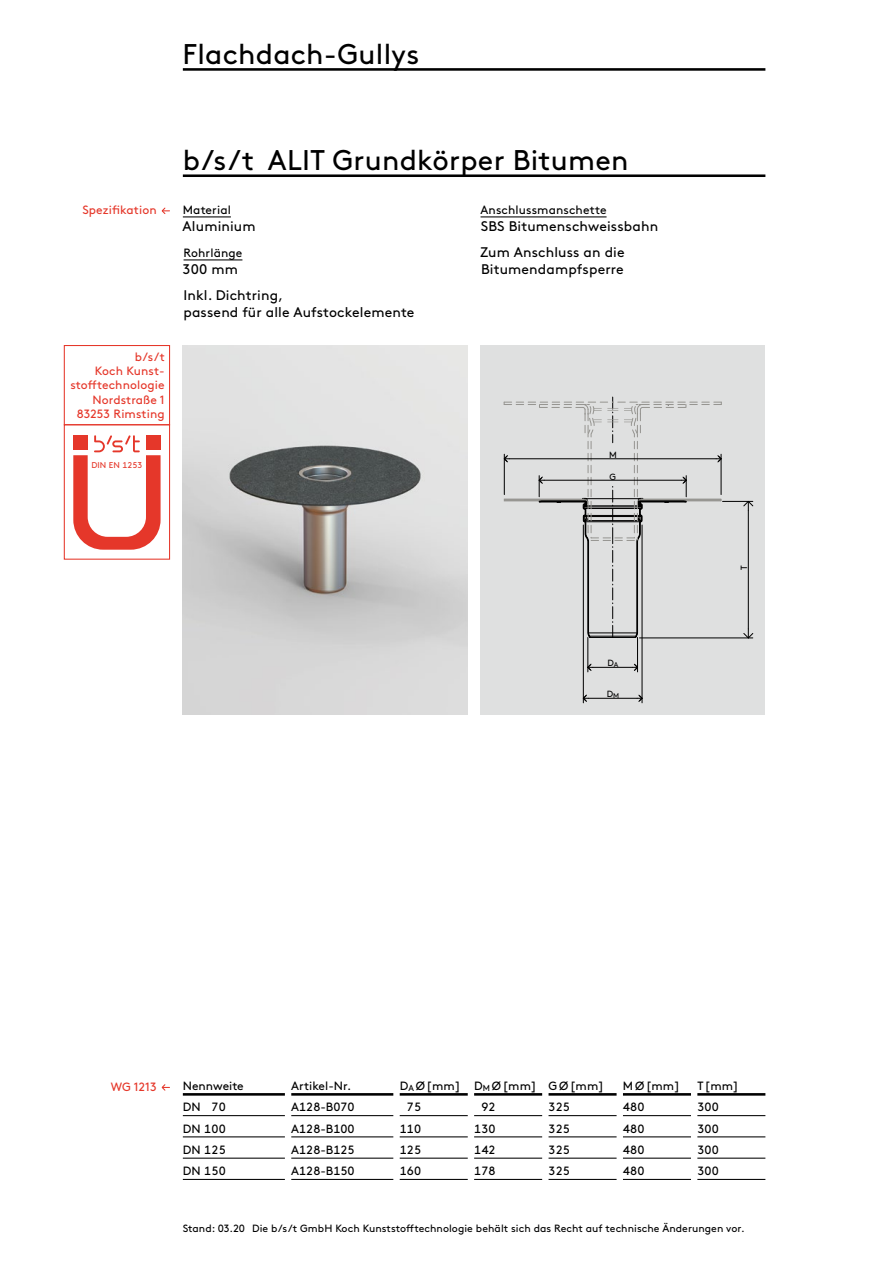
<style>
.page{position:relative;width:893px;height:1263px;background:#fff}
.page>*{position:absolute;margin:0;border:0;box-sizing:border-box;transform-origin:0 0}
.Head1_19_21_mit_Unte{font:28.5px "Brown Pro";letter-spacing:.01em;color:#000}
.Kolumnentitel{font:28.5px "Brown Pro";letter-spacing:.01em;color:#000}
.Copy{font:13.95px/17.2px "Brown Pro";letter-spacing:.01em;color:#000}
.Marginalie{font:12px/14.2px "Brown Pro";letter-spacing:.01em;color:#e5372a;text-align:right}
.Tabellenziffern{font:12px "Brown Pro";letter-spacing:.01em;color:#000}
.Tabellencopy{font:12px "Brown Pro";color:#000}
.Tabellenhead{font:12px "Brown Pro";color:#000}
.CopyHead{font:12px "Brown Pro";letter-spacing:.01em;color:#000}
.Fussnoten{font:10.5px "Brown Pro";letter-spacing:.005em;color:#000}
.t1{font:9px "Brown Pro";color:#000}
.Copy-2{font:8.4px "Brown Pro";letter-spacing:.01em;color:#e5372a}
.s1{font-size:7.05px}
</style>
<div class="page">
<div style="left:480px;top:345px;width:285px;height:370px;background:#dfe0e0"></div>
<svg style="left:504px;top:397px;width:218px;height:241px"></svg>
<hr style="left:588px;top:637px;width:1px;height:35px;background:#000">
<hr style="left:637px;top:637px;width:1px;height:35px;background:#000">
<hr style="left:593px;top:667px;width:40px;height:1px;background:#000">
<svg style="left:587px;top:664px;width:6px;height:7px"></svg>
<svg style="left:633px;top:664px;width:4px;height:7px"></svg>
<hr style="left:583px;top:525px;width:1px;height:178px;background:#000">
<hr style="left:642px;top:525px;width:1px;height:178px;background:#000">
<hr style="left:588px;top:698px;width:49px;height:1px;background:#000">
<svg style="left:583px;top:695px;width:5px;height:7px"></svg>
<svg style="left:637px;top:695px;width:5px;height:7px"></svg>
<hr style="left:639px;top:638px;width:114px;height:1px;background:#000">
<hr style="left:722px;top:501px;width:31px;height:1px;background:#000">
<hr style="left:748px;top:510px;width:1px;height:119px;background:#000">
<svg style="left:743px;top:629px;width:10px;height:9px"></svg>
<svg style="left:743px;top:501px;width:10px;height:9px"></svg>
<img style="left:183px;top:345px;width:285px;height:370px">
<hr style="left:183px;top:68px;width:582px;height:3px;background:#000">
<hr style="left:183px;top:174px;width:582px;height:3px;background:#000">
<hr style="left:183px;top:216px;width:48px;height:1px;background:#000">
<hr style="left:184px;top:259px;width:58px;height:1px;background:#000">
<hr style="left:481px;top:216px;width:126px;height:1px;background:#000">
<svg style="left:161px;top:207px;width:9px;height:7px"></svg>
<hr style="left:183px;top:1136px;width:102px;height:1px;background:#000">
<hr style="left:291px;top:1136px;width:102px;height:1px;background:#000">
<hr style="left:400px;top:1136px;width:68px;height:1px;background:#000">
<hr style="left:474px;top:1136px;width:68px;height:1px;background:#000">
<hr style="left:549px;top:1136px;width:68px;height:1px;background:#000">
<hr style="left:623px;top:1136px;width:68px;height:1px;background:#000">
<hr style="left:697px;top:1136px;width:68px;height:1px;background:#000">
<hr style="left:183px;top:1157px;width:102px;height:2px;background:#000">
<hr style="left:291px;top:1157px;width:102px;height:2px;background:#000">
<hr style="left:400px;top:1157px;width:68px;height:2px;background:#000">
<hr style="left:474px;top:1157px;width:68px;height:2px;background:#000">
<hr style="left:549px;top:1157px;width:68px;height:2px;background:#000">
<hr style="left:623px;top:1157px;width:68px;height:2px;background:#000">
<hr style="left:697px;top:1157px;width:68px;height:2px;background:#000">
<hr style="left:183px;top:1179px;width:102px;height:1px;background:#000">
<hr style="left:291px;top:1179px;width:102px;height:1px;background:#000">
<hr style="left:400px;top:1179px;width:68px;height:1px;background:#000">
<hr style="left:474px;top:1179px;width:68px;height:1px;background:#000">
<hr style="left:549px;top:1179px;width:68px;height:1px;background:#000">
<hr style="left:623px;top:1179px;width:68px;height:1px;background:#000">
<hr style="left:697px;top:1179px;width:68px;height:1px;background:#000">
<hr style="left:183px;top:1115px;width:102px;height:1px;background:#000">
<hr style="left:291px;top:1115px;width:102px;height:1px;background:#000">
<hr style="left:400px;top:1115px;width:68px;height:1px;background:#000">
<hr style="left:474px;top:1115px;width:68px;height:1px;background:#000">
<hr style="left:549px;top:1115px;width:68px;height:1px;background:#000">
<hr style="left:623px;top:1115px;width:68px;height:1px;background:#000">
<hr style="left:697px;top:1115px;width:68px;height:1px;background:#000">
<hr style="left:183px;top:1093px;width:102px;height:3px;background:#000">
<hr style="left:291px;top:1093px;width:102px;height:3px;background:#000">
<hr style="left:400px;top:1093px;width:68px;height:3px;background:#000">
<hr style="left:474px;top:1093px;width:68px;height:3px;background:#000">
<hr style="left:549px;top:1093px;width:68px;height:3px;background:#000">
<hr style="left:623px;top:1093px;width:68px;height:3px;background:#000">
<hr style="left:697px;top:1093px;width:68px;height:3px;background:#000">
<svg style="left:161px;top:1084px;width:9px;height:7px"></svg>
<div style="left:64px;top:345px;width:106px;height:80px;border:1px solid #e5372a"></div>
<div style="left:64px;top:424px;width:106px;height:136px;border:1px solid #e5372a"></div>
<svg style="left:73px;top:435px;width:88px;height:115px"></svg>
<p class="Kolumnentitel" style="left:183px;top:32px;width:238px">Flachdach-Gullys</p>
<p class="Marginalie" style="left:82px;top:202px;width:76px">Spezifikation</p>
<p class="Marginalie" style="left:70px;top:349px;width:96px">b/s/t<br>Koch Kunst&shy;stofftechnologie<br>Nordstraße 1<br>83253 Rimsting</p>
<p class="Copy-2" style="left:91px;top:459px;width:53px">DIN EN 1253</p>
<p class="Head1_19_21_mit_Unte" style="left:183px;top:139px;width:447px">b/s/t ALIT Grundkörper Bitumen</p>
<p class="CopyHead" style="left:183px;top:200px;width:50px">Material</p>
<p class="Copy" style="left:183px;top:216px;width:75px">Aluminium</p>
<p class="CopyHead" style="left:184px;top:243px;width:60px">Rohrlänge</p>
<p class="Copy" style="left:183px;top:259px;width:57px">300 mm</p>
<p class="Copy" style="left:183px;top:285px;width:233px">Inkl. Dichtring,<br>passend für alle Aufstockelemente</p>
<p class="CopyHead" style="left:481px;top:200px;width:127px">Anschlussmanschette</p>
<p class="Copy" style="left:481px;top:216px;width:179px">SBS Bitumenschweissbahn</p>
<p class="Copy" style="left:480px;top:242px;width:146px">Zum Anschluss an die<br>Bitumendampfsperre</p>
<p class="t1" style="left:609px;top:448px;width:9px">M</p>
<p class="t1" style="left:609px;top:470px;width:8px">G</p>
<p class="t1" style="left:607px;top:656px;width:13px">D<span class="s1">A</span></p>
<p class="t1" style="left:607px;top:687px;width:14px">D<span class="s1">M</span></p>
<p class="t1" style="left:737px;top:570px;width:6px;rotate:-90deg">T</p>
<p class="Marginalie" style="left:111px;top:1078px;width:47px">WG 1213</p>
<p class="Tabellenhead" style="left:183px;top:1077px;width:62px">Nennweite</p>
<p class="Tabellenhead" style="left:291px;top:1077px;width:62px">Artikel-Nr.</p>
<p class="Tabellenhead" style="left:400px;top:1077px;width:62px">D<sub>A</sub> Ø[mm]</p>
<p class="Tabellenhead" style="left:474px;top:1077px;width:64px">D<sub>M</sub> Ø[mm]</p>
<p class="Tabellenhead" style="left:549px;top:1077px;width:57px">GØ[mm]</p>
<p class="Tabellenhead" style="left:623px;top:1077px;width:58px">M Ø[mm]</p>
<p class="Tabellenhead" style="left:697px;top:1077px;width:43px">T[mm]</p>
<p class="Tabellencopy" style="left:183px;top:1098px;width:44px">DN 70</p>
<p class="Tabellencopy" style="left:291px;top:1098px;width:65px">A128-B070</p>
<p class="Tabellenziffern" style="left:407px;top:1098px;width:16px">75</p>
<p class="Tabellenziffern" style="left:481px;top:1098px;width:16px">92</p>
<p class="Tabellenziffern" style="left:549px;top:1098px;width:23px">325</p>
<p class="Tabellenziffern" style="left:623px;top:1098px;width:23px">480</p>
<p class="Tabellenziffern" style="left:697px;top:1098px;width:23px">300</p>
<p class="Tabellencopy" style="left:183px;top:1119px;width:44px">DN 100</p>
<p class="Tabellencopy" style="left:291px;top:1119px;width:65px">A128-B100</p>
<p class="Tabellenziffern" style="left:400px;top:1119px;width:23px">110</p>
<p class="Tabellenziffern" style="left:474px;top:1119px;width:23px">130</p>
<p class="Tabellenziffern" style="left:549px;top:1119px;width:23px">325</p>
<p class="Tabellenziffern" style="left:623px;top:1119px;width:23px">480</p>
<p class="Tabellenziffern" style="left:697px;top:1119px;width:23px">300</p>
<p class="Tabellencopy" style="left:183px;top:1140px;width:44px">DN 125</p>
<p class="Tabellencopy" style="left:291px;top:1140px;width:65px">A128-B125</p>
<p class="Tabellenziffern" style="left:400px;top:1140px;width:23px">125</p>
<p class="Tabellenziffern" style="left:474px;top:1140px;width:23px">142</p>
<p class="Tabellenziffern" style="left:549px;top:1140px;width:23px">325</p>
<p class="Tabellenziffern" style="left:623px;top:1140px;width:23px">480</p>
<p class="Tabellenziffern" style="left:697px;top:1140px;width:23px">300</p>
<p class="Tabellencopy" style="left:183px;top:1162px;width:44px">DN 150</p>
<p class="Tabellencopy" style="left:291px;top:1162px;width:65px">A128-B150</p>
<p class="Tabellenziffern" style="left:400px;top:1162px;width:23px">160</p>
<p class="Tabellenziffern" style="left:474px;top:1162px;width:23px">178</p>
<p class="Tabellenziffern" style="left:549px;top:1162px;width:23px">325</p>
<p class="Tabellenziffern" style="left:623px;top:1162px;width:23px">480</p>
<p class="Tabellenziffern" style="left:697px;top:1162px;width:23px">300</p>
<p class="Fussnoten" style="left:183px;top:1221px;width:563px">Stand: 03.20 Die b/s/t GmbH Koch Kunststofftechnologie behält sich das Recht auf technische Änderungen vor.</p>
</div>
